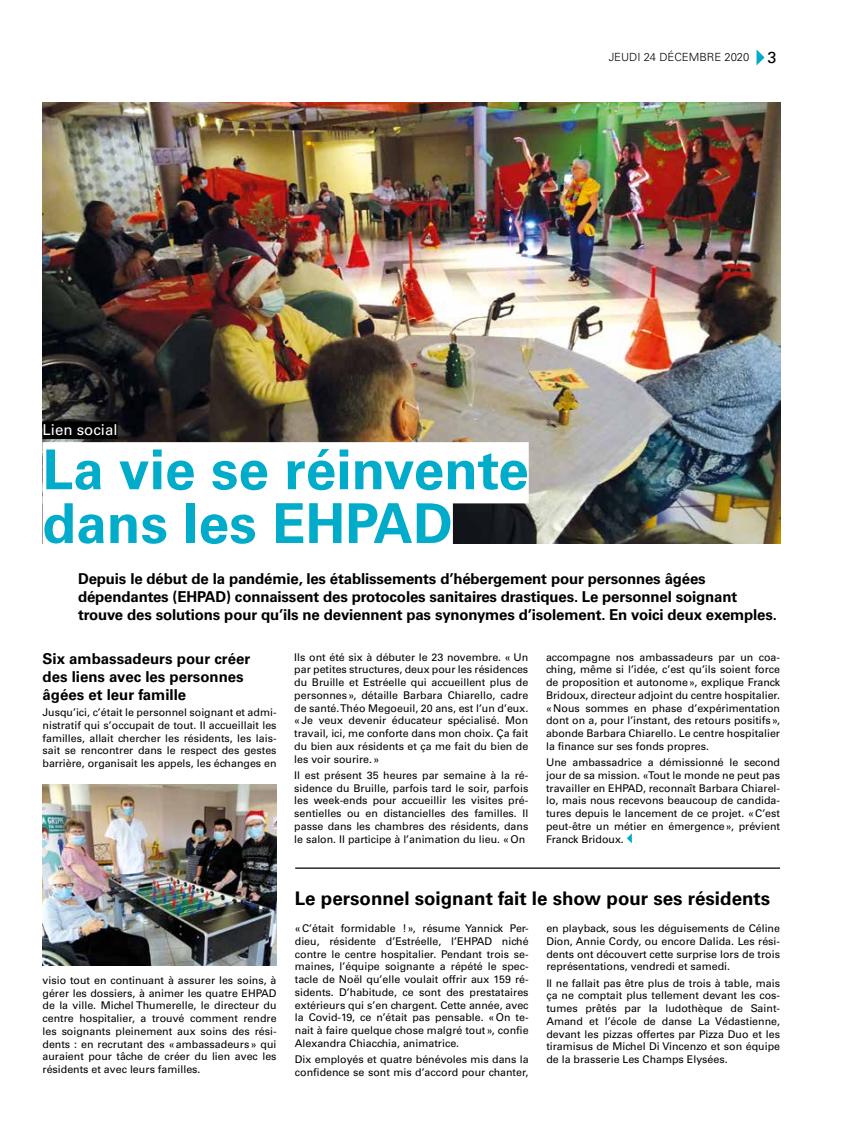
<style>
.page{position:relative;width:851px;height:1134px;background:#fff}
.page>*{position:absolute;margin:0;border:0;box-sizing:border-box;transform-origin:0 0}
.t1{font:700 55px/53.8px "Univers LT";color:#00acc9}
.t2{font:700 18.75px "Univers LT";color:#000}
.t3{font:700 15px/18px "Univers LT";letter-spacing:-.01em;color:#000}
.t4{font:15px "Univers LT";color:#fff}
.t5{font:300 11.25px "Univers LT";color:#000}
.t6{font:10.62px/12.8px "Univers LT";color:#000;text-align:justify}
.s1{font-weight:400;font-size:16px}
</style>
<div class="page">
<svg style="left:756px;top:49px;width:8px;height:16px"></svg>
<svg style="left:627px;top:834px;width:4px;height:9px"></svg>
<img style="left:43px;top:103px;width:737px;height:441px">
<div style="left:43px;top:421px;width:75px;height:18px;background:#000"></div>
<div style="left:43px;top:442px;width:485px;height:61px;background:#fff"></div>
<div style="left:43px;top:496px;width:410px;height:61px;background:#fff"></div>
<img style="left:43px;top:785px;width:233px;height:181px">
<hr style="left:295px;top:867px;width:485px;height:2px;background:#000">
<p class="t5" style="left:608px;top:50px;width:169px">JEUDI 24 DÉCEMBRE 2020 <span class="s1">3</span></p>
<h3 class="t4" style="left:43px;top:421px;width:77px">Lien social</h3>
<h1 class="t1" style="left:43px;top:443px;width:487px">La vie se réinvente dans les EHPAD</h1>
<p class="t3" style="left:78px;top:569px;width:700px">Depuis le début de la pandémie, les établissements d’hébergement pour personnes âgées dépendantes (EHPAD) connaissent des protocoles sanitaires drastiques. Le personnel soignant trouve des solutions pour qu’ils ne deviennent pas synonymes d’isolement. En voici deux exemples.</p>
<h3 class="t3" style="left:43px;top:650px;width:209px">Six ambassadeurs pour créer des liens avec les personnes âgées et leur famille</h3>
<p class="t6" style="left:43px;top:706px;width:235px">Jusqu’ici, c’était le personnel soignant et admi&shy;nistratif qui s’occupait de tout. Il accueillait les familles, allait chercher les résidents, les lais&shy;sait se rencontrer dans le respect des gestes barrière, organisait les appels, les échanges en</p>
<p class="t6" style="left:294px;top:650px;width:235px">Ils ont été six à débuter le 23 novembre. « Un par petites structures, deux pour les résidences du Bruille et Estréelle qui accueillent plus de personnes», détaille Barbara Chiarello, cadre de santé. Théo Megoeuil, 20 ans, est l’un d’eux. «Je veux devenir éducateur spécialisé. Mon travail, ici, me conforte dans mon choix. Ça fait du bien aux résidents et ça me fait du bien de les voir sourire.»</p>
<p class="t6" style="left:294px;top:769px;width:235px">Il est présent 35 heures par semaine à la ré&shy;sidence du Bruille, parfois tard le soir, parfois les week-ends pour accueillir les visites pré&shy;sentielles ou en distancielles des familles. Il passe dans les chambres des résidents, dans le salon. Il participe à l’animation du lieu. «On</p>
<p class="t6" style="left:546px;top:650px;width:235px">accompagne nos ambassadeurs par un coa&shy;ching, même si l’idée, c’est qu’ils soient force de proposition et autonome», explique Franck Bridoux, directeur adjoint du centre hospitalier. «Nous sommes en phase d’expérimentation dont on a, pour l’instant, des retours positifs», abonde Barbara Chiarello. Le centre hospitalier la finance sur ses fonds propres.</p>
<p class="t6" style="left:546px;top:756px;width:235px">Une ambassadrice a démissionné le second jour de sa mission. «Tout le monde ne peut pas travailler en EHPAD, reconnaît Barbara Chiarel&shy;lo, mais nous recevons beaucoup de candida&shy;tures depuis le lancement de ce projet. «C’est peut-être un métier en émergence», prévient Franck Bridoux.</p>
<p class="t6" style="left:43px;top:974px;width:235px">visio tout en continuant à assurer les soins, à gérer les dossiers, à animer les quatre EHPAD de la ville. Michel Thumerelle, le directeur du centre hospitalier, a trouvé comment rendre les soignants pleinement aux soins des rési&shy;dents : en recrutant des «ambassadeurs» qui auraient pour tâche de créer du lien avec les résidents et avec leurs familles.</p>
<h2 class="t2" style="left:295px;top:887px;width:477px">Le personnel soignant fait le show pour ses résidents</h2>
<p class="t6" style="left:295px;top:922px;width:235px">«C’était formidable !», résume Yannick Per&shy;dieu, résidente d’Estréelle, l’EHPAD niché contre le centre hospitalier. Pendant trois se&shy;maines, l’équipe soignante a répété le spec&shy;tacle de Noël qu’elle voulait offrir aux 159 ré&shy;sidents. D’habitude, ce sont des prestataires extérieurs qui s’en chargent. Cette année, avec la Covid-19, ce n’était pas pensable. «On te&shy;nait à faire quelque chose malgré tout», confie Alexandra Chiacchia, animatrice.</p>
<p class="t6" style="left:295px;top:1053px;width:235px">Dix employés et quatre bénévoles mis dans la confidence se sont mis d’accord pour chanter,</p>
<p class="t6" style="left:546px;top:922px;width:235px">en playback, sous les déguisements de Céline Dion, Annie Cordy, ou encore Dalida. Les rési&shy;dents ont découvert cette surprise lors de trois représentations, vendredi et samedi.</p>
<p class="t6" style="left:546px;top:976px;width:235px">Il ne fallait pas être plus de trois à table, mais ça ne comptait plus tellement devant les cos&shy;tumes prêtés par la ludothèque de Saint-Amand et l’école de danse La Védastienne, devant les pizzas offertes par Pizza Duo et les tiramisus de Michel Di Vincenzo et son équipe de la brasserie Les Champs Elysées.</p>
</div>
